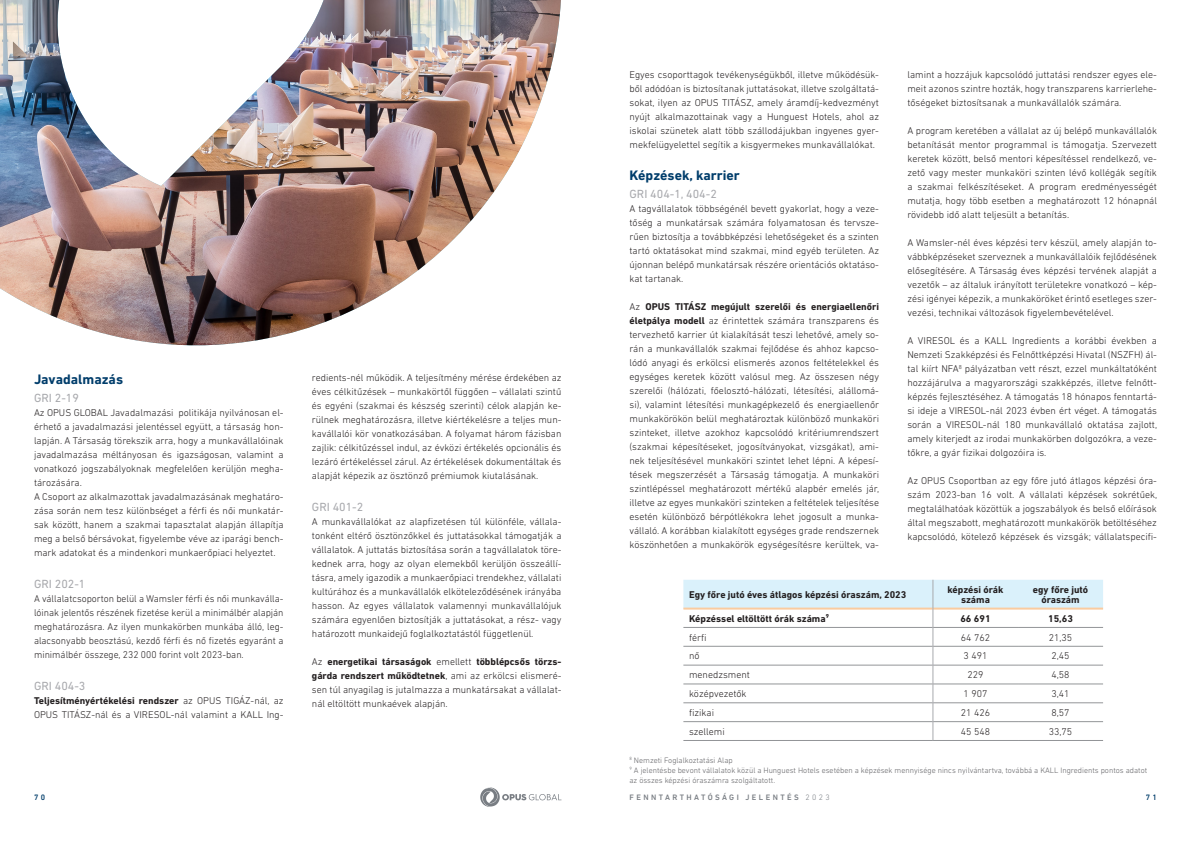
<style>
.page{position:relative;width:1191px;height:842px;background:#fff}
.page>*{position:absolute;margin:0;border:0;box-sizing:border-box;transform-origin:0 0}
.t1{font:700 14px "DIN Next LT Pro";color:#003d6b}
.t2{font:12px "DIN Next LT Pro";color:#a8a9ad}
.t3{font:300 10px/14px "DIN Next LT Pro";color:#231f20;text-align:justify}
.t4{font:700 10px/10px "DIN Next LT Pro";color:#231f20;text-align:center}
.t5{font:300 8px/10px "DIN Next LT Pro";color:#636366}
.t6{font:500 8px "DIN Next LT Pro";letter-spacing:.3em;color:#787d83}
.t7{font:500 8px "DIN Next LT Pro";color:#003d6a}
.s1{font-weight:700}
.s2{font-weight:300}
</style>
<div class="page">
<svg style="left:480px;top:787px;width:81px;height:20px"></svg>
<hr style="left:683px;top:740px;width:250px;height:1px;background:#939598">
<hr style="left:933px;top:740px;width:85px;height:1px;background:#939598">
<hr style="left:1018px;top:740px;width:85px;height:1px;background:#939598">
<svg style="left:683px;top:580px;width:420px;height:160px"></svg>
<img style="left:0;top:0;width:561px;height:345px">
<p class="t1" style="left:34px;top:371px;width:91px">Javadalmazás</p>
<p class="t2" style="left:34px;top:391px;width:46px">GRI 2-19</p>
<p class="t3" style="left:34px;top:406px;width:251px">Az OPUS GLOBAL Javadalmazási politikája nyilvánosan el&shy;érhető a javadalmazási jelentéssel együtt, a társaság hon&shy;lapján. A Társaság törekszik arra, hogy a munkavállalóinak javadalmazása méltányosan és igazságosan, valamint a vonatkozó jogszabályoknak megfelelően kerüljön megha&shy;tározására.</p>
<p class="t3" style="left:34px;top:490px;width:251px">A Csoport az alkalmazottak javadalmazásának meghatáro&shy;zása során nem tesz különbséget a férfi és női munkatár&shy;sak között, hanem a szakmai tapasztalat alapján állapítja meg a belső bérsávokat, figyelembe véve az iparági bench&shy;mark adatokat és a mindenkori munkaerőpiaci helyeztet.</p>
<p class="t2" style="left:34px;top:577px;width:53px">GRI 202-1</p>
<p class="t3" style="left:34px;top:592px;width:251px">A vállalatcsoporton belül a Wamsler férfi és női munkaválla&shy;lóinak jelentős részének fizetése kerül a minimálbér alapján meghatározásra. Az ilyen munkakörben munkába álló, leg&shy;alacsonyabb beosztású, kezdő férfi és nő fizetés egyaránt a minimálbér összege, 232 000 forint volt 2023-ban.</p>
<p class="t2" style="left:34px;top:679px;width:53px">GRI 404-3</p>
<p class="t3" style="left:34px;top:694px;width:251px"><span class="s1">Teljesítményértékelési rendszer</span> az OPUS TIGÁZ-nál, az<br>OPUS TITÁSZ-nál és a VIRESOL-nál valamint a KALL Ing-</p>
<p class="t3" style="left:312px;top:371px;width:251px">redients-nél működik. A teljesítmény mérése érdekében az éves célkitűzések – munkakörtől függően – vállalati szintű és egyéni (szakmai és készség szerinti) célok alapján ke&shy;rülnek meghatározásra, illetve kiértékelésre a teljes mun&shy;kavállalói kör vonatkozásában. A folyamat három fázisban zajlik: célkitűzéssel indul, az évközi értékelés opcionális és lezáró értékeléssel zárul. Az értékelések dokumentáltak és alapját képezik az ösztönző prémiumok kiutalásának.</p>
<p class="t2" style="left:312px;top:500px;width:53px">GRI 401-2</p>
<p class="t3" style="left:312px;top:515px;width:251px">A munkavállalókat az alapfizetésen túl különféle, vállala&shy;tonként eltérő ösztönzőkkel és juttatásokkal támogatják a vállalatok. A juttatás biztosítása során a tagvállalatok töre&shy;kednek arra, hogy az olyan elemekből kerüljön összeállí&shy;tásra, amely igazodik a munkaerőpiaci trendekhez, vállalati kultúrához és a munkavállalók elköteleződésének irányába hasson. Az egyes vállalatok valamennyi munkavállalójuk számára egyenlően biztosítják a juttatásokat, a rész- vagy határozott munkaidejű foglalkoztatástól függetlenül.</p>
<p class="t3" style="left:312px;top:655px;width:251px">Az <span class="s1">energetikai társaságok</span> emellett <span class="s1">többlépcsős törzs&shy;gárda rendszert működtetnek</span>, ami az erkölcsi elismeré&shy;sen túl anyagilag is jutalmazza a munkatársakat a vállalat&shy;nál eltöltött munkaévek alapján.</p>
<p class="t3" style="left:629px;top:68px;width:251px">Egyes csoporttagok tevékenységükből, illetve működésük&shy;ből adódóan is biztosítanak juttatásokat, illetve szolgáltatá&shy;sokat, ilyen az OPUS TITÁSZ, amely áramdíj-kedvezményt nyújt alkalmazottainak vagy a Hunguest Hotels, ahol az iskolai szünetek alatt több szállodájukban ingyenes gyer&shy;mekfelügyelettel segítik a kisgyermekes munkavállalókat.</p>
<p class="t1" style="left:629px;top:167px;width:112px">Képzések, karrier</p>
<p class="t2" style="left:629px;top:187px;width:89px">GRI 404-1, 404-2</p>
<p class="t3" style="left:629px;top:202px;width:251px">A tagvállalatok többségénél bevett gyakorlat, hogy a veze&shy;tőség a munkatársak számára folyamatosan és tervsze&shy;rűen biztosítja a továbbképzési lehetőségeket és a szinten tartó oktatásokat mind szakmai, mind egyéb területen. Az újonnan belépő munkatársak részére orientációs oktatáso&shy;kat tartanak.</p>
<p class="t3" style="left:629px;top:300px;width:251px">Az <span class="s1">OPUS TITÁSZ megújult szerelői és energiaellenőri életpálya modell</span> az érintettek számára transzparens és tervezhető karrier út kialakítását teszi lehetővé, amely so&shy;rán a munkavállalók szakmai fejlődése és ahhoz kapcso&shy;lódó anyagi és erkölcsi elismerés azonos feltételekkel és egységes keretek között valósul meg. Az összesen négy szerelői (hálózati, főelosztó-hálózati, létesítési, alállomá&shy;si), valamint létesítési munkagépkezelő és energiaellenőr munkakörökön belül meghatároztak különböző munkaköri szinteket, illetve azokhoz kapcsolódó kritériumrendszert (szakmai képesítéseket, jogosítványokat, vizsgákat), ami&shy;nek teljesítésével munkaköri szintet lehet lépni. A képesí&shy;tések megszerzését a Társaság támogatja. A munkaköri szintlépéssel meghatározott mértékű alapbér emelés jár, illetve az egyes munkaköri szinteken a feltételek teljesítése esetén különböző bérpótlékokra lehet jogosult a munka&shy;vállaló. A korábban kialakított egységes grade rendszernek köszönhetően a munkakörök egységesítésre kerültek, va-</p>
<p class="t3" style="left:907px;top:68px;width:251px">lamint a hozzájuk kapcsolódó juttatási rendszer egyes ele&shy;meit azonos szintre hozták, hogy transzparens karrierlehe&shy;tőségeket biztosítsanak a munkavállalók számára.</p>
<p class="t3" style="left:907px;top:124px;width:251px">A program keretében a vállalat az új belépő munkavállalók betanítását mentor programmal is támogatja. Szervezett keretek között, belső mentori képesítéssel rendelkező, ve&shy;zető vagy mester munkaköri szinten lévő kollégák segítik a szakmai felkészítéseket. A program eredményességét mutatja, hogy több esetben a meghatározott 12 hónapnál rövidebb idő alatt teljesült a betanítás.</p>
<p class="t3" style="left:907px;top:236px;width:251px">A Wamsler-nél éves képzési terv készül, amely alapján to&shy;vábbképzéseket szerveznek a munkavállalóik fejlődésének elősegítésére. A Társaság éves képzési tervének alapját a vezetők – az általuk irányított területekre vonatkozó – kép&shy;zési igényei képezik, a munkaköröket érintő esetleges szer&shy;vezési, technikai változások figyelembevételével.</p>
<p class="t3" style="left:907px;top:334px;width:251px">A VIRESOL és a KALL Ingredients a korábbi években a Nemzeti Szakképzési és Felnőttképzési Hivatal (NSZFH) ál&shy;tal kiírt NFA<sup>8</sup> pályázatban vett részt, ezzel munkáltatóként hozzájárulva a magyarországi szakképzés, illetve felnőtt&shy;képzés fejlesztéséhez. A támogatás 18 hónapos fenntartá&shy;si ideje a VIRESOL-nál 2023 évben ért véget. A támogatás során a VIRESOL-nál 180 munkavállaló oktatása zajlott, amely kiterjedt az irodai munkakörben dolgozókra, a veze&shy;tőkre, a gyár fizikai dolgozóira is.</p>
<p class="t3" style="left:907px;top:474px;width:251px">Az OPUS Csoportban az egy főre jutó átlagos képzési óra&shy;szám 2023-ban 16 volt. A vállalati képzések sokrétűek, megtalálhatóak közöttük a jogszabályok és belső előírások által megszabott, meghatározott munkakörök betöltéséhez kapcsolódó, kötelező képzések és vizsgák; vállalatspecifi-</p>
<p class="t4" style="left:689px;top:589px;width:219px">Egy főre jutó éves átlagos képzési óraszám, 2023</p>
<p class="t4" style="left:947px;top:584px;width:58px">képzési órák száma</p>
<p class="t4" style="left:1033px;top:584px;width:57px">egy főre jutó óraszám</p>
<p class="t4" style="left:689px;top:613px;width:141px">Képzéssel eltöltött órák száma<sup>9</sup></p>
<p class="t4" style="left:960px;top:613px;width:32px">66 691</p>
<p class="t4" style="left:1048px;top:613px;width:26px">15,63</p>
<p class="t3" style="left:689px;top:630px;width:19px">férfi</p>
<p class="t3" style="left:961px;top:630px;width:31px">64 762</p>
<p class="t3" style="left:1048px;top:630px;width:25px">21,35</p>
<p class="t3" style="left:689px;top:649px;width:12px">nő</p>
<p class="t3" style="left:963px;top:649px;width:25px">3 491</p>
<p class="t3" style="left:1051px;top:649px;width:20px">2,45</p>
<p class="t3" style="left:689px;top:668px;width:62px">menedzsment</p>
<p class="t3" style="left:967px;top:668px;width:17px">229</p>
<p class="t3" style="left:1051px;top:668px;width:20px">4,58</p>
<p class="t3" style="left:689px;top:687px;width:59px">középvezetők</p>
<p class="t3" style="left:963px;top:687px;width:25px">1 907</p>
<p class="t3" style="left:1051px;top:687px;width:20px">3,41</p>
<p class="t3" style="left:689px;top:705px;width:26px">fizikai</p>
<p class="t3" style="left:961px;top:705px;width:31px">21 426</p>
<p class="t3" style="left:1051px;top:705px;width:20px">8,57</p>
<p class="t3" style="left:689px;top:724px;width:37px">szellemi</p>
<p class="t3" style="left:961px;top:724px;width:31px">45 548</p>
<p class="t3" style="left:1048px;top:724px;width:25px">33,75</p>
<p class="t5" style="left:629px;top:755px;width:105px"><sup>8</sup> Nemzeti Foglalkoztatási Alap</p>
<p class="t5" style="left:629px;top:765px;width:519px"><sup>9</sup> A jelentésbe bevont vállalatok közül a Hunguest Hotels esetében a képzések mennyisége nincs nyilvántartva, továbbá a KALL Ingredients pontos adatot az összes képzési óraszámra szolgáltatott.</p>
<p class="t7" style="left:34px;top:793px;width:13px">7 0</p>
<p class="t6" style="left:629px;top:793px;width:202px">FENNTARTHATÓSÁGI JELENTÉS <span class="s2">2023</span></p>
<p class="t7" style="left:1145px;top:793px;width:13px">7 1</p>
</div>
